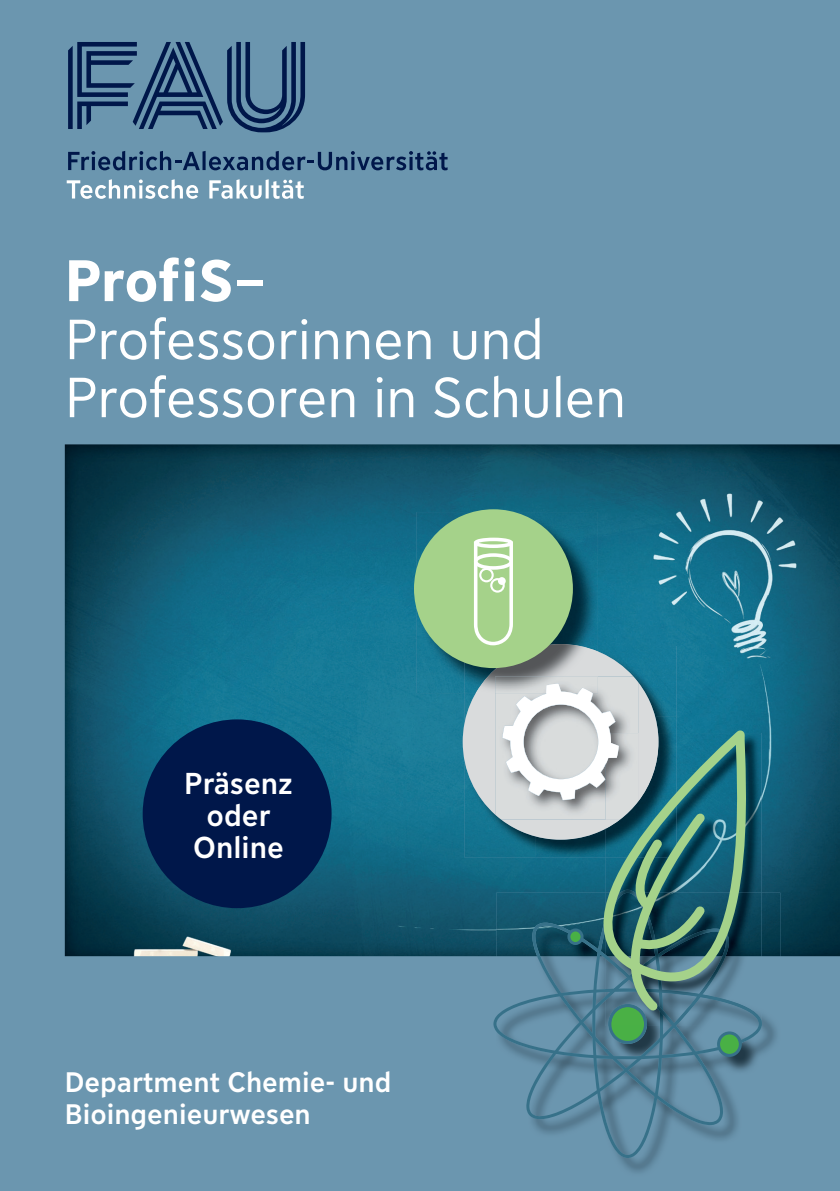
<style>
.page{position:relative;width:840px;height:1191px;background:#fff}
.page>*{position:absolute;margin:0;border:0;box-sizing:border-box;transform-origin:0 0}
.t1{font:700 58px "FAU Sans";letter-spacing:-.01em;color:#fff}
.t2{font:56px/58px "FAU Sans";letter-spacing:-.01em;color:#fff}
.t3{font:500 30px/32px "FAU Sans";color:#fff;text-align:center}
.t4{font:500 28px/32px "FAU Sans";color:#fff}
.s1{font-weight:500}
</style>
<div class="page">
<div style="left:0;top:0;width:839px;height:1191px;background:#6b96af"></div>
<svg style="left:67px;top:179px;width:131px;height:20px"></svg>
<svg style="left:209px;top:179px;width:94px;height:20px"></svg>
<svg style="left:68px;top:151px;width:379px;height:19px"></svg>
<svg style="left:68px;top:42px;width:237px;height:90px"></svg>
<img style="left:65px;top:444px;width:774px;height:512px">
<img style="left:619px;top:892px;width:160px;height:281px">
<svg style="left:493px;top:889px;width:268px;height:269px"></svg>
<div style="left:718px;top:1033px;width:21px;height:22px;background:#49b045;border-radius:50%"></div>
<div style="left:716px;top:1031px;width:25px;height:25px;border:3px solid #377189;border-radius:50%"></div>
<img style="left:658px;top:646px;width:18px;height:70px">
<img style="left:464px;top:839px;width:71px;height:18px">
<img style="left:658px;top:716px;width:18px;height:9px">
<svg style="left:535px;top:725px;width:242px;height:320px;background:#39747c"></svg>
<div style="left:147px;top:723px;width:180px;height:181px;background:#00174a;border-radius:50%"></div>
<div style="left:143px;top:719px;width:188px;height:189px;border:8px solid #00174a;border-radius:50%"></div>
<img style="left:416px;top:512px;width:181px;height:181px">
<div style="left:414px;top:509px;width:158px;height:159px;background:#a5d28a;border-radius:50%"></div>
<svg style="left:462px;top:537px;width:196px;height:302px"></svg>
<p class="t1" style="left:65px;top:239px;width:203px">ProfiS<span class="s1">–</span></p>
<p class="t2" style="left:65px;top:307px;width:563px">Professorinnen und<br>Professoren in Schulen</p>
<p class="t3" style="left:184px;top:765px;width:110px">Präsenz oder<br>Online</p>
<p class="t4" style="left:65px;top:1064px;width:328px">Department Chemie- und<br>Bioingenieurwesen</p>
</div>
